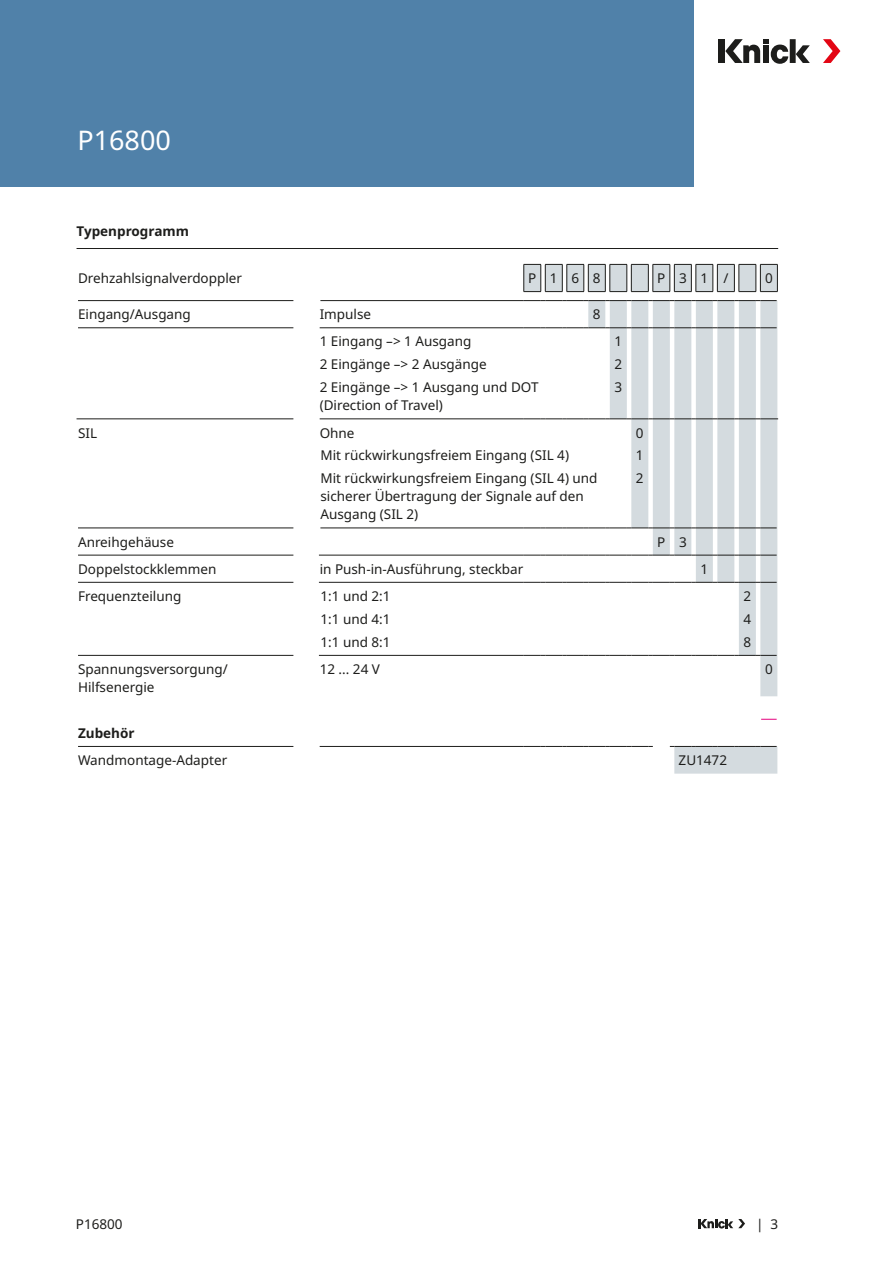
<style>
.page{position:relative;width:893px;height:1263px;background:#fff}
.page>*{position:absolute;margin:0;border:0;box-sizing:border-box;transform-origin:0 0}
.Headline{font:27px "Noto Sans";color:#fff}
.Tabelle{font:13.5px/18px "Noto Sans";color:#1d1d1b}
.Tabelle_Headline{font:700 13.5px "Noto Sans";color:#1d1d1b}
.Zwischenüberschrift{font:700 13.5px "Noto Sans";color:#1d1d1b}
</style>
<div class="page">
<div style="left:0;top:0;width:693px;height:187px;background:#5081a9"></div>
<div style="left:719px;top:39px;width:6px;height:24px;background:#1d1d1b"></div>
<div style="left:790px;top:39px;width:6px;height:24px;background:#1d1d1b"></div>
<svg style="left:796px;top:45px;width:14px;height:18px"></svg>
<svg style="left:725px;top:39px;width:63px;height:25px"></svg>
<svg style="left:823px;top:39px;width:17px;height:24px"></svg>
<svg style="left:698px;top:1219px;width:47px;height:9px"></svg>
<hr style="left:77px;top:248px;width:701px;height:1px;background:#1d1d1b">
<svg style="left:524px;top:292px;width:253px;height:482px"></svg>
<svg style="left:523px;top:264px;width:255px;height:28px;background:#c0c5c8"></svg>
<hr style="left:78px;top:300px;width:215px;height:1px;background:#1d1d1b">
<hr style="left:78px;top:327px;width:215px;height:1px;background:#1d1d1b">
<hr style="left:77px;top:419px;width:216px;height:1px;background:#1d1d1b">
<hr style="left:320px;top:300px;width:204px;height:1px;background:#1d1d1b">
<hr style="left:320px;top:327px;width:204px;height:1px;background:#1d1d1b">
<hr style="left:320px;top:419px;width:204px;height:1px;background:#1d1d1b">
<svg style="left:524px;top:300px;width:253px;height:1px"></svg>
<svg style="left:524px;top:327px;width:253px;height:1px"></svg>
<svg style="left:524px;top:419px;width:254px;height:1px"></svg>
<hr style="left:78px;top:528px;width:215px;height:1px;background:#1d1d1b">
<hr style="left:320px;top:528px;width:204px;height:1px;background:#1d1d1b">
<svg style="left:524px;top:528px;width:253px;height:1px"></svg>
<hr style="left:78px;top:582px;width:215px;height:1px;background:#1d1d1b">
<hr style="left:319px;top:582px;width:205px;height:1px;background:#1d1d1b">
<svg style="left:524px;top:582px;width:253px;height:1px"></svg>
<hr style="left:78px;top:655px;width:215px;height:1px;background:#1d1d1b">
<hr style="left:319px;top:655px;width:205px;height:1px;background:#1d1d1b">
<svg style="left:524px;top:655px;width:253px;height:1px"></svg>
<hr style="left:78px;top:555px;width:215px;height:1px;background:#1d1d1b">
<hr style="left:319px;top:555px;width:205px;height:1px;background:#1d1d1b">
<svg style="left:524px;top:555px;width:253px;height:1px"></svg>
<hr style="left:78px;top:746px;width:215px;height:1px;background:#1d1d1b">
<svg style="left:761px;top:719px;width:16px;height:1px"></svg>
<hr style="left:320px;top:746px;width:204px;height:1px;background:#1d1d1b">
<svg style="left:524px;top:746px;width:129px;height:1px"></svg>
<svg style="left:670px;top:746px;width:107px;height:1px"></svg>
<p class="Headline" style="left:77px;top:121px;width:95px">P16800</p>
<p class="Tabelle_Headline" style="left:77px;top:221px;width:114px">Typenprogramm</p>
<p class="Tabelle" style="left:78px;top:269px;width:166px">Drehzahlsignalverdoppler</p>
<p class="Tabelle" style="left:528px;top:269px;width:10px">P</p>
<p class="Tabelle" style="left:550px;top:269px;width:9px">1</p>
<p class="Tabelle" style="left:571px;top:269px;width:9px">6</p>
<p class="Tabelle" style="left:593px;top:269px;width:9px">8</p>
<p class="Tabelle" style="left:657px;top:269px;width:10px">P</p>
<p class="Tabelle" style="left:679px;top:269px;width:9px">3</p>
<p class="Tabelle" style="left:700px;top:269px;width:9px">1</p>
<p class="Tabelle" style="left:723px;top:269px;width:7px">/</p>
<p class="Tabelle" style="left:765px;top:269px;width:9px">0</p>
<p class="Tabelle" style="left:78px;top:306px;width:114px">Eingang/Ausgang</p>
<p class="Tabelle" style="left:320px;top:306px;width:53px">Impulse</p>
<p class="Tabelle" style="left:593px;top:306px;width:9px">8</p>
<p class="Tabelle" style="left:320px;top:333px;width:153px">1 Eingang –&gt; 1 Ausgang</p>
<p class="Tabelle" style="left:614px;top:333px;width:9px">1</p>
<p class="Tabelle" style="left:320px;top:356px;width:168px">2 Eingänge –&gt; 2 Ausgänge</p>
<p class="Tabelle" style="left:614px;top:356px;width:9px">2</p>
<p class="Tabelle" style="left:320px;top:379px;width:220px">2 Eingänge –&gt; 1 Ausgang und DOT (Direction of Travel)</p>
<p class="Tabelle" style="left:614px;top:379px;width:9px">3</p>
<p class="Tabelle" style="left:78px;top:424px;width:21px">SIL</p>
<p class="Tabelle" style="left:320px;top:424px;width:36px">Ohne</p>
<p class="Tabelle" style="left:636px;top:424px;width:9px">0</p>
<p class="Tabelle" style="left:320px;top:447px;width:250px">Mit rückwirkungsfreiem Eingang (SIL 4)</p>
<p class="Tabelle" style="left:636px;top:447px;width:9px">1</p>
<p class="Tabelle" style="left:320px;top:470px;width:279px">Mit rückwirkungsfreiem Eingang (SIL 4) und sicherer Übertragung der Signale auf den<br>Ausgang (SIL 2)</p>
<p class="Tabelle" style="left:636px;top:470px;width:9px">2</p>
<p class="Tabelle" style="left:78px;top:533px;width:97px">Anreihgehäuse</p>
<p class="Tabelle" style="left:657px;top:533px;width:10px">P</p>
<p class="Tabelle" style="left:679px;top:533px;width:9px">3</p>
<p class="Tabelle" style="left:78px;top:560px;width:140px">Doppelstockklemmen</p>
<p class="Tabelle" style="left:320px;top:560px;width:205px">in Push-in-Ausführung, steckbar</p>
<p class="Tabelle" style="left:700px;top:560px;width:9px">1</p>
<p class="Tabelle" style="left:78px;top:587px;width:105px">Frequenzteilung</p>
<p class="Tabelle" style="left:320px;top:587px;width:72px">1:1 und 2:1</p>
<p class="Tabelle" style="left:743px;top:587px;width:9px">2</p>
<p class="Tabelle" style="left:320px;top:610px;width:72px">1:1 und 4:1</p>
<p class="Tabelle" style="left:743px;top:610px;width:9px">4</p>
<p class="Tabelle" style="left:320px;top:633px;width:72px">1:1 und 8:1</p>
<p class="Tabelle" style="left:743px;top:633px;width:9px">8</p>
<p class="Tabelle" style="left:78px;top:660px;width:151px">Spannungsversorgung/<br>Hilfsenergie</p>
<p class="Tabelle" style="left:320px;top:660px;width:62px">12 ... 24 V</p>
<p class="Tabelle" style="left:765px;top:660px;width:9px">0</p>
<p class="Zwischenüberschrift" style="left:78px;top:723px;width:58px">Zubehör</p>
<p class="Tabelle" style="left:78px;top:751px;width:151px">Wandmontage-Adapter</p>
<p class="Tabelle" style="left:679px;top:751px;width:50px">ZU1472</p>
<p class="Tabelle" style="left:76px;top:1215px;width:48px">P16800</p>
<p class="Tabelle" style="left:756px;top:1215px;width:24px">| 3</p>
</div>
